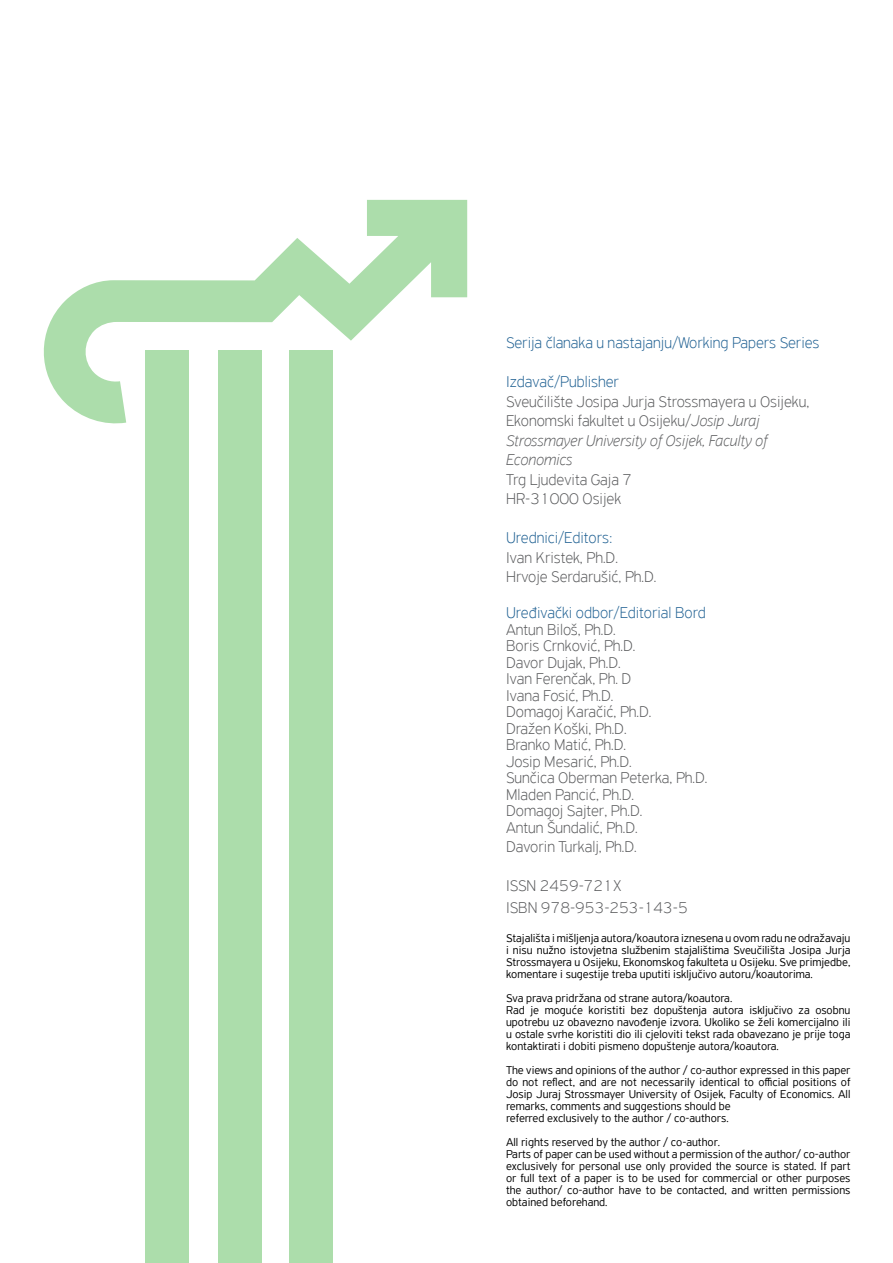
<style>
.page{position:relative;width:893px;height:1263px;background:#fff}
.page>*{position:absolute;margin:0;border:0;box-sizing:border-box;transform-origin:0 0}
.t1{font:100 16.5px/16.5px "PF Highway Sans Pro";color:#58595b}
.t2{font:100 16.5px "PF Highway Sans Pro";color:#1f6092}
.t3{font:300 12px/12px "PF Highway Sans Pro";color:#000}
.s1{font-style:italic}
</style>
<div class="page">
<svg style="left:43px;top:200px;width:424px;height:224px"></svg>
<div style="left:289px;top:350px;width:44px;height:913px;background:#acddab"></div>
<div style="left:218px;top:350px;width:44px;height:913px;background:#acddab"></div>
<div style="left:145px;top:350px;width:44px;height:913px;background:#acddab"></div>
<h1 class="t2" style="left:506px;top:333px;width:315px">Serija članaka u nastajanju/Working Papers Series</h1>
<h1 class="t2" style="left:506px;top:372px;width:114px">Izdavač/Publisher</h1>
<h1 class="t1" style="left:506px;top:391px;width:305px;line-height:19.5px">Sveučilište Josipa Jurja Strossmayera u Osijeku, Ekonomski fakultet u Osijeku/<span class="s1">Josip Juraj Strossmayer University of Osijek, Faculty of Economics</span></h1>
<h1 class="t1" style="left:506px;top:469px;width:128px;line-height:19.5px">Trg Ljudevita Gaja 7<br>HR-31000 Osijek</h1>
<h1 class="t2" style="left:506px;top:528px;width:108px">Urednici/Editors:</h1>
<h1 class="t1" style="left:506px;top:547px;width:152px;line-height:19.5px">Ivan Kristek, Ph.D.<br>Hrvoje Serdarušić, Ph.D.</h1>
<h1 class="t2" style="left:506px;top:603px;width:201px">Uređivački odbor/Editorial Bord</h1>
<p class="t1" style="left:506px;top:621px;width:203px">Antun Biloš, Ph.D.<br>Boris Crnković, Ph.D.<br>Davor Dujak, Ph.D.<br>Ivan Ferenčak, Ph. D<br>Ivana Fosić, Ph.D.<br>Domagoj Karačić, Ph.D.<br>Dražen Koški, Ph.D.<br>Branko Matić, Ph.D.<br>Josip Mesarić, Ph.D.<br>Sunčica Oberman Peterka, Ph.D.<br>Mladen Pancić, Ph.D.<br>Domagoj Sajter, Ph.D.<br>Antun Šundalić, Ph.D.</p>
<h1 class="t1" style="left:506px;top:838px;width:132px">Davorin Turkalj, Ph.D.</h1>
<h1 class="t1" style="left:506px;top:875px;width:183px;line-height:21.6px">ISSN 2459-721X<br>ISBN 978-953-253-143-5</h1>
<p class="t3" style="left:506px;top:931px;width:346px;text-align:justify">Stajališta i mišljenja autora/koautora iznesena u ovom radu ne odražavaju i nisu nužno istovjetna službenim stajalištima Sveučilišta Josipa Jurja Strossmayera u Osijeku, Ekonomskog fakulteta u Osijeku. Sve primjedbe, komentare i sugestije treba uputiti isključivo autoru/koautorima.</p>
<p class="t3" style="left:506px;top:991px;width:346px">Sva prava pridržana od strane autora/koautora.<br>Rad je moguće koristiti bez dopuštenja autora isključivo za osobnu upotrebu uz obavezno navođenje izvora. Ukoliko se želi komercijalno ili u ostale svrhe koristiti dio ili cjeloviti tekst rada obavezano je prije toga kontaktirati i dobiti pismeno dopuštenje autora/koautora.</p>
<p class="t3" style="left:506px;top:1063px;width:346px">The views and opinions of the author / co-author expressed in this paper do not reflect, and are not necessarily identical to official positions of Josip Juraj Strossmayer University of Osijek, Faculty of Economics. All remarks, comments and suggestions should be<br>referred exclusively to the author / co-authors.</p>
<p class="t3" style="left:506px;top:1135px;width:346px">All rights reserved by the author / co-author.<br>Parts of paper can be used without a permission of the author/ co-author exclusively for personal use only provided the source is stated. If part or full text of a paper is to be used for commercial or other purposes the author/ co-author have to be contacted, and written permissions obtained beforehand.</p>
</div>
